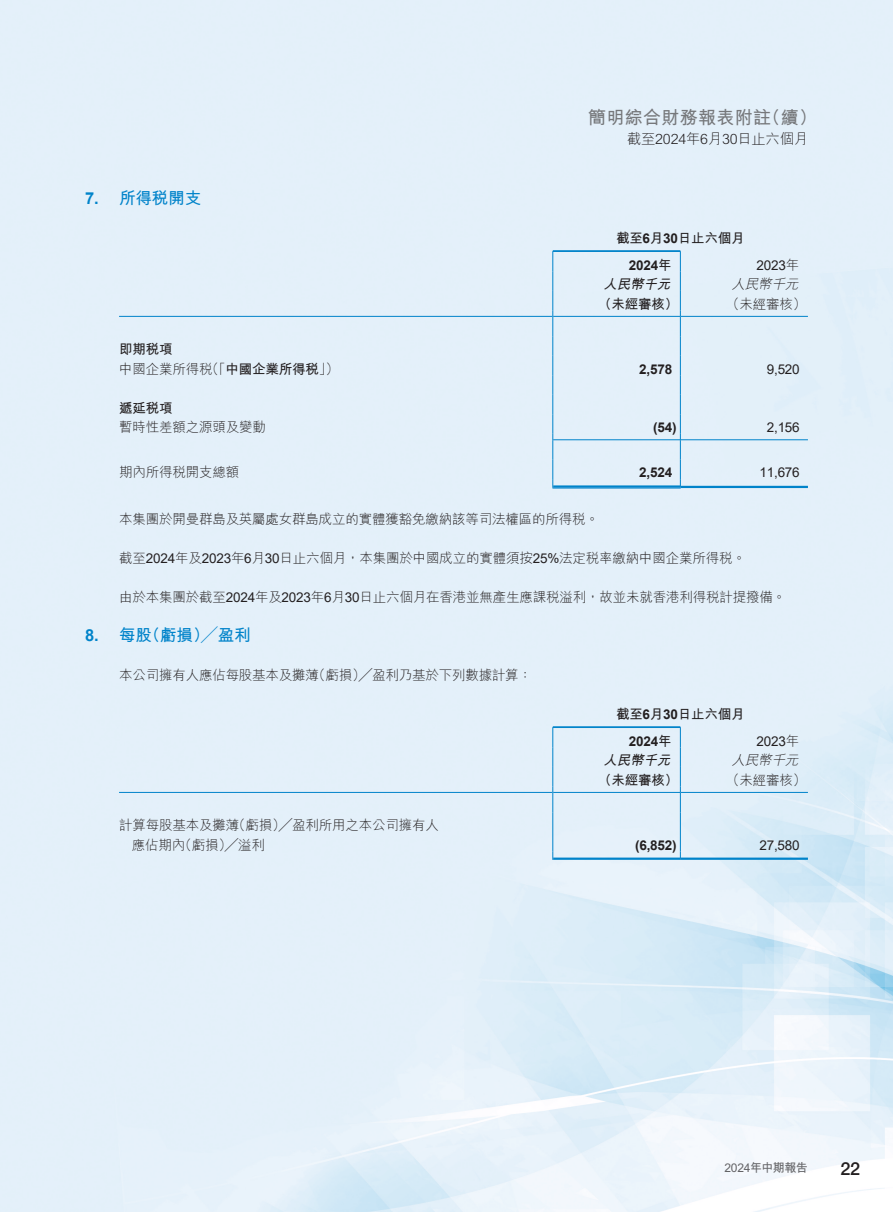
<style>
.page{position:relative;width:893px;height:1212px;background:#fff}
.page>*{position:absolute;margin:0;border:0;box-sizing:border-box;transform-origin:0 0}
.t1{font:700 18px "M Hei HK";letter-spacing:.015em;color:#76787b}
.t2{font:500 18px "Helvetica Neue LT Pro";color:#231f20}
.t3{font:700 16.5px "M Hei HK";letter-spacing:-.005em;color:#0083ca}
.t4{font:700 16.5px "Arial";color:#0083ca}
.t5{font:300 14.25px "M Hei HK";letter-spacing:-.015em;color:#231f20}
.t6{font:300 13.5px "M Hei HK";letter-spacing:-.015em;color:#231f20}
.t7{font:700 13.5px "M Hei HK";letter-spacing:-.015em;color:#231f20}
.t8{font:13.5px "Arial";letter-spacing:-.015em;color:#231f20}
.t9{font:700 13.5px "Arial";letter-spacing:-.015em;color:#231f20}
.t10{font:italic 300 13.5px "M Hei HK";color:#231f20}
.t11{font:italic 700 13.5px "M Hei HK";color:#231f20}
.t12{font:700 12px "M Hei HK";letter-spacing:-.035em;color:#636366}
.s1{font-weight:300}
.s2{font-family:"Arial"}
.s3{font-family:"M Hei HK"}
.s4{font-family:"M Hei HK";font-weight:300}
.s5{font-family:"Arial";font-weight:400}
</style>
<div class="page">
<hr style="left:552px;top:251px;width:129px;height:1px;background:#0083ca">
<svg style="left:552px;top:252px;width:1px;height:236px"></svg>
<hr style="left:552px;top:488px;width:129px;height:1px;background:#0083ca">
<svg style="left:680px;top:252px;width:1px;height:236px"></svg>
<hr style="left:553px;top:250px;width:127px;height:1px;background:#0083ca">
<hr style="left:119px;top:316px;width:433px;height:1px;background:#0083ca">
<hr style="left:553px;top:316px;width:127px;height:1px;background:#0083ca">
<hr style="left:681px;top:316px;width:127px;height:1px;background:#0083ca">
<hr style="left:553px;top:439px;width:127px;height:1px;background:#0083ca">
<hr style="left:681px;top:439px;width:127px;height:1px;background:#0083ca">
<hr style="left:553px;top:485px;width:127px;height:3px;background:#0083ca">
<hr style="left:681px;top:486px;width:127px;height:2px;background:#0083ca">
<hr style="left:552px;top:727px;width:129px;height:1px;background:#0083ca">
<svg style="left:552px;top:728px;width:1px;height:84px"></svg>
<svg style="left:680px;top:728px;width:1px;height:84px"></svg>
<hr style="left:552px;top:812px;width:1px;height:39px;background:#0083ca">
<hr style="left:680px;top:812px;width:1px;height:39px;background:#0083ca">
<hr style="left:553px;top:726px;width:127px;height:1px;background:#0083ca">
<hr style="left:119px;top:792px;width:433px;height:1px;background:#0083ca">
<hr style="left:553px;top:792px;width:127px;height:1px;background:#0083ca">
<hr style="left:681px;top:792px;width:127px;height:1px;background:#0083ca">
<hr style="left:553px;top:857px;width:127px;height:3px;background:#0083ca">
<hr style="left:681px;top:857px;width:127px;height:3px;background:#0083ca">
<p class="t4" style="left:85px;top:187px;width:15px">7.</p>
<p class="t4" style="left:85px;top:624px;width:15px">8.</p>
<h1 class="t1" style="left:588px;top:104px;width:184px">簡明綜合財務報表附註</h1>
<h1 class="t1" style="left:762px;top:104px;width:56px">（續(</h1>
<p class="t3" style="left:119px;top:186px;width:84px">所得稅開支</p>
<p class="t7" style="left:119px;top:339px;width:55px">即期稅項</p>
<p class="t7" style="left:206px;top:359px;width:135px"><span class="s1">（「</span>中國企業所得稅 <span class="s1">(「</span></p>
<p class="t6" style="left:119px;top:359px;width:95px">中國企業所得稅</p>
<p class="t7" style="left:119px;top:398px;width:55px">遞延稅項</p>
<p class="t6" style="left:119px;top:418px;width:148px">暫時性差額之源頭及變動</p>
<p class="t5" style="left:627px;top:129px;width:182px">截至2024年月6 30日止六個月</p>
<p class="t7" style="left:616px;top:228px;width:130px">截至月<span class="s2">6 30</span>日止六個月</p>
<p class="t9" style="left:629px;top:255px;width:44px">2024<span class="s3">年</span></p>
<p class="t8" style="left:757px;top:256px;width:44px">2023<span class="s4">年</span></p>
<p class="t11" style="left:603px;top:274px;width:72px">人民幣千元</p>
<p class="t10" style="left:731px;top:275px;width:72px">人民幣千元</p>
<p class="t7" style="left:598px;top:294px;width:82px">（未經審核）</p>
<p class="t6" style="left:726px;top:294px;width:82px">（未經審核(</p>
<p class="t9" style="left:639px;top:359px;width:35px">2,578</p>
<p class="t8" style="left:767px;top:359px;width:35px">9,520</p>
<p class="t9" style="left:653px;top:418px;width:25px">)54(</p>
<p class="t8" style="left:767px;top:418px;width:35px">2,156</p>
<p class="t6" style="left:119px;top:463px;width:122px">期內所得稅開支總額</p>
<p class="t6" style="left:119px;top:509px;width:481px">本集團於開曼群島及英屬處女群島成立的實體獲豁免繳納該等司法權區的所得稅。</p>
<p class="t6" style="left:119px;top:549px;width:628px">截至<span class="s5">2024</span>年及<span class="s5">2023</span>年月<span class="s5">6 30</span>日止六個月，本集團於中國成立的實體須按<span class="s5">25%</span>法定稅率繳納中國企業所得稅。</p>
<p class="t6" style="left:119px;top:588px;width:669px">由於本集團於截至<span class="s5">2024</span>年及<span class="s5">2023</span>年月<span class="s5">6 30</span>日止六個月在香港並無產生應課稅溢利，故並未就香港利得稅計提撥備。</p>
<p class="t3" style="left:144px;top:623px;width:108px">（虧損）╱盈利</p>
<p class="t9" style="left:639px;top:463px;width:35px">2,524</p>
<p class="t8" style="left:759px;top:463px;width:42px">11,676</p>
<p class="t3" style="left:119px;top:623px;width:34px">每股</p>
<p class="t6" style="left:312px;top:665px;width:221px">（虧損）╱盈利乃基於下列數據計算：</p>
<p class="t6" style="left:119px;top:665px;width:202px">本公司擁有人應佔每股基本及攤薄</p>
<p class="t6" style="left:232px;top:816px;width:208px">（虧損）╱盈利所用之本公司擁有人</p>
<p class="t6" style="left:119px;top:816px;width:122px">計算每股基本及攤薄</p>
<p class="t6" style="left:178px;top:835px;width:88px">（虧損）╱溢利</p>
<p class="t6" style="left:132px;top:835px;width:55px">應佔期內</p>
<p class="t7" style="left:616px;top:704px;width:130px">截至月<span class="s2">6 30</span>日止六個月</p>
<p class="t9" style="left:629px;top:731px;width:44px">2024<span class="s3">年</span></p>
<p class="t8" style="left:757px;top:732px;width:44px">2023<span class="s4">年</span></p>
<p class="t11" style="left:603px;top:750px;width:72px">人民幣千元</p>
<p class="t10" style="left:731px;top:751px;width:72px">人民幣千元</p>
<p class="t7" style="left:598px;top:770px;width:82px">（未經審核）</p>
<p class="t6" style="left:726px;top:770px;width:82px">（未經審核(</p>
<p class="t9" style="left:635px;top:835px;width:43px">)6,852(</p>
<p class="t8" style="left:759px;top:835px;width:42px">27,580</p>
<p class="t12" style="left:724px;top:1159px;width:85px">2024年中期報告</p>
<h1 class="t2" style="left:841px;top:1157px;width:21px">22</h1>
</div>
